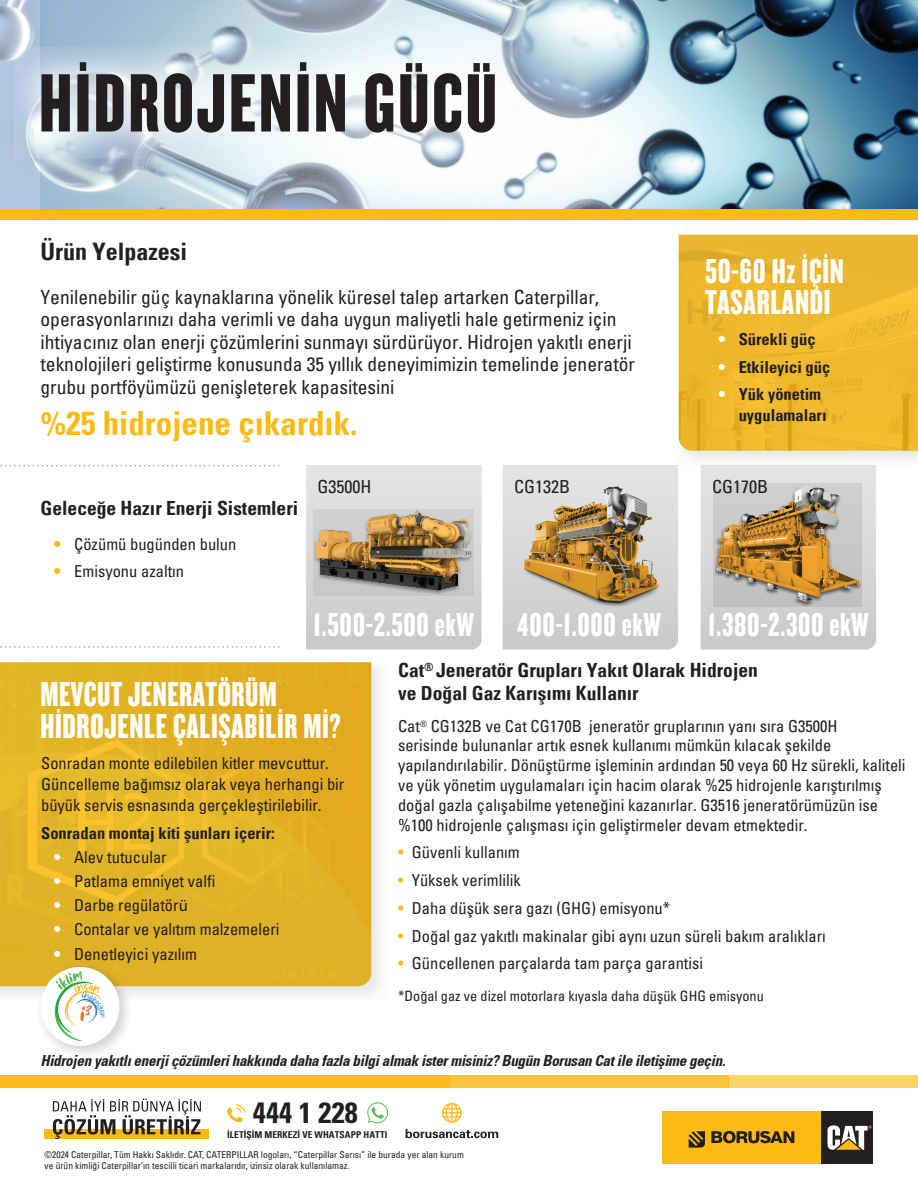
<style>
.page{position:relative;width:918px;height:1188px;background:#fff}
.page>*{position:absolute;margin:0;border:0;box-sizing:border-box;transform-origin:0 0}
.t1{font:85.95px "Knockout 68 Full Featherwt";letter-spacing:.03em;color:#231f20}
.t2{font:36px/31.5px "Knockout 68 Full Featherwt";letter-spacing:.02em;color:#fff}
.t3{font:34.5px "Knockout 68 Full Featherwt";letter-spacing:.02em;color:#fff}
.t4{font:700 condensed 33px "Univers 67";color:#fcba13}
.t5{font:700 condensed 29.1px "Univers 67";letter-spacing:.005em;color:#231f20}
.t6{font:700 condensed 24px "Univers 67";color:#231f20}
.t7{font:condensed 19.5px/22.5px "Univers 57";color:#231f20}
.t8{font:700 condensed 19.5px/23.4px "Univers 67";color:#231f20}
.t9{font:condensed 18px "Univers 57";color:#231f20}
.t10{font:condensed 16.5px/19.8px "Univers 57";color:#231f20}
.t11{font:700 condensed 16.5px/21px "Univers 67";color:#231f20}
.t12{font:italic 700 condensed 15px "Univers";letter-spacing:-.015em;color:#231f20}
.t13{font:condensed 14.25px "Univers 57";color:#231f20}
.t14{font:condensed 9.45px/11.4px "Univers 57";color:#231f20}
.t15{font:700 condensed 9.45px "Univers 67";letter-spacing:.005em;color:#231f20}
.s1{font-family:"Univers 67";font-weight:700;color:#fcba13}
.s2{color:#fff}
.s3{font-family:"Univers 67";font-weight:700;color:#fff}
.s4{font-family:"Myriad Pro";font-stretch:normal}
.s5{color:#fcba13}
</style>
<div class="page">
<div style="left:0;top:661px;width:387px;height:340px;background:linear-gradient(to bottom,#f3f3f3,#f2f2f2)"></div>
<img style="left:0;top:662px;width:371px;height:324px">
<img style="left:0;top:0;width:40px;height:209px">
<img style="left:40px;top:0;width:878px;height:209px">
<div style="left:677px;top:233px;width:241px;height:233px;background:linear-gradient(to right,#f3f3f3,#f0f0f0)"></div>
<img style="left:679px;top:235px;width:239px;height:216px">
<div style="left:0;top:209px;width:918px;height:11px;background:#fcba13"></div>
<svg style="left:15px;top:47px;width:502px;height:112px"></svg>
<svg style="left:306px;top:465px;width:176px;height:185px;background:#d6d6d6"></svg>
<img style="left:306px;top:501px;width:174px;height:102px">
<svg style="left:503px;top:465px;width:175px;height:185px;background:#d3d3d4"></svg>
<img style="left:508px;top:480px;width:168px;height:134px">
<svg style="left:701px;top:465px;width:175px;height:185px;background:#d2d2d3"></svg>
<img style="left:700px;top:479px;width:176px;height:135px">
<svg style="left:0;top:465px;width:280px;height:1px"></svg>
<svg style="left:0;top:646px;width:280px;height:2px"></svg>
<div style="left:0;top:1075px;width:450px;height:12px;background:#fcba13"></div>
<div style="left:450px;top:1075px;width:279px;height:12px;background:#fcc437"></div>
<div style="left:729px;top:1075px;width:189px;height:12px;background:#fdd266"></div>
<div style="left:662px;top:1112px;width:159px;height:52px;background:#fcba13"></div>
<div style="left:821px;top:1112px;width:52px;height:52px;background:#231f20"></div>
<svg style="left:828px;top:1125px;width:44px;height:25px"></svg>
<svg style="left:689px;top:1131px;width:16px;height:17px"></svg>
<svg style="left:711px;top:1131px;width:83px;height:12px"></svg>
<div style="left:45px;top:1130px;width:164px;height:9px;background:#fcba13"></div>
<svg style="left:53px;top:1099px;width:148px;height:40px"></svg>
<svg style="left:367px;top:1102px;width:22px;height:22px"></svg>
<svg style="left:227px;top:1104px;width:19px;height:18px"></svg>
<svg style="left:406px;top:1129px;width:92px;height:9px"></svg>
<svg style="left:442px;top:1103px;width:20px;height:20px"></svg>
<img style="left:31px;top:958px;width:106px;height:96px">
<div style="left:41px;top:967px;width:78px;height:79px;background:#fff;border-radius:50%"></div>
<svg style="left:55px;top:971px;width:50px;height:70px"></svg>
<h1 class="t1" style="left:39px;top:51px;width:460px">HİDROJENİN GÜCÜ</h1>
<h3 class="t6" style="left:40px;top:237px;width:148px">Ürün Yelpazesi</h3>
<p class="t7" style="left:40px;top:285px;width:596px">Yenilenebilir güç kaynaklarına yönelik küresel talep artarken Caterpillar, operasyonlarınızı daha verimli ve daha uygun maliyetli hale getirmeniz için ihtiyacınız olan enerji çözümlerini sunmayı sürdürüyor. Hidrojen yakıtlı enerji teknolojileri geliştirme konusunda 35 yıllık deneyimimizin temelinde jeneratör grubu portföyümüzü genişleterek kapasitesini</p>
<h3 class="t4" style="left:40px;top:403px;width:319px">%25 hidrojene çıkardık.</h3>
<p class="t8" style="left:40px;top:496px;width:259px">Geleceğe Hazır Enerji Sistemleri</p>
<p class="t10" style="left:54px;top:533px;width:184px"><span class="s1">•</span> Çözümü bugünden bulun</p>
<p class="t10" style="left:54px;top:561px;width:132px"><span class="s1">•</span> Emisyonu azaltın</p>
<p class="t9" style="left:318px;top:475px;width:56px">G3500H</p>
<h3 class="t3" style="left:313px;top:603px;width:162px">1.500-2.500 ekW</h3>
<p class="t9" style="left:514px;top:475px;width:58px">CG132B</p>
<h3 class="t3" style="left:517px;top:603px;width:145px">400-1.000 ekW</h3>
<h2 class="t2" style="left:705px;top:254px;width:141px">50-60 Hz İÇİN</h2>
<h2 class="t2" style="left:705px;top:285px;width:127px">TASARLANDI</h2>
<p class="t11" style="left:718px;top:328px;width:99px"><span class="s2">•</span> Sürekli güç</p>
<p class="t11" style="left:718px;top:356px;width:113px"><span class="s2">•</span> Etkileyici güç</p>
<p class="t11" style="left:739px;top:384px;width:89px;text-indent:-20px"><span class="s2">•</span> Yük yönetim uygulamaları</p>
<p class="t9" style="left:712px;top:475px;width:58px">CG170B</p>
<h3 class="t3" style="left:708px;top:603px;width:162px">1.380-2.300 ekW</h3>
<h2 class="t2" style="left:40px;top:678px;width:302px">MEVCUT JENERATÖRÜM<br>HİDROJENLE ÇALIŞABİLİR Mİ?</h2>
<p class="t10" style="left:41px;top:752px;width:305px;line-height:21px">Sonradan monte edilebilen kitler mevcuttur.<br>Güncelleme bağımsız olarak veya herhangi bir büyük servis esnasında gerçekleştirilebilir.</p>
<p class="t11" style="left:41px;top:822px;width:235px">Sonradan montaj kiti şunları içerir:</p>
<p class="t10" style="left:54px;top:846px;width:114px"><span class="s3">•</span> Alev tutucular</p>
<p class="t10" style="left:54px;top:871px;width:163px"><span class="s3">•</span> Patlama emniyet valfi</p>
<p class="t10" style="left:54px;top:895px;width:135px"><span class="s3">•</span> Darbe regülatör<span class="s4">ü</span></p>
<p class="t10" style="left:54px;top:919px;width:227px"><span class="s3">•</span> Contalar ve yalıtım malzemeleri</p>
<p class="t10" style="left:54px;top:943px;width:145px"><span class="s3">•</span> Denetleyici yazılım</p>
<p class="t8" style="left:398px;top:658px;width:361px">Cat<sup>®</sup> Jeneratör Grupları Yakıt Olarak Hidrojen ve Doğal Gaz Karışımı Kullanır</p>
<p class="t10" style="left:398px;top:715px;width:509px">Cat<sup>®</sup> CG132B ve Cat CG170B jeneratör gruplarının yanı sıra G3500H<br>serisinde bulunanlar artık esnek kullanımı mümkün kılacak şekilde yapılandırılabilir. Dönüştürme işleminin ardından 50 veya 60 Hz sürekli, kaliteli ve yük yönetim uygulamaları için hacim olarak %25 hidrojenle karıştırılmış doğal gazla çalışabilme yeteneğini kazanırlar. G3516 jeneratörümüzün ise %100 hidrojenle çalışması için geliştirmeler devam etmektedir.</p>
<p class="t10" style="left:398px;top:842px;width:123px"><span class="s5">•</span> Güvenli kullanım</p>
<p class="t10" style="left:398px;top:870px;width:124px"><span class="s5">•</span> Yüksek verimlilik</p>
<p class="t10" style="left:398px;top:898px;width:273px"><span class="s5">•</span> Daha düşük sera gazı (GHG) emisyonu*</p>
<p class="t10" style="left:398px;top:926px;width:429px"><span class="s5">•</span> Doğal gaz yakıtlı makinalar gibi aynı uzun süreli bakım aralıkları</p>
<p class="t10" style="left:398px;top:953px;width:306px"><span class="s5">•</span> Güncellenen parçalarda tam parça garantisi</p>
<p class="t13" style="left:398px;top:987px;width:367px">*Doğal gaz ve dizel motorlara kıyasla daha düşük GHG emisyonu</p>
<p class="t12" style="left:40px;top:1052px;width:686px">Hidrojen yakıtlı enerji çözümleri hakkında daha fazla bilgi almak ister misiniz? Bugün Borusan Cat ile iletişime geçin.</p>
<h3 class="t5" style="left:253px;top:1095px;width:106px">444 1 228</h3>
<p class="t14" style="left:45px;top:1148px;width:421px">©2024 Caterpillar, Tüm Hakkı Saklıdır. CAT, CATERPILLAR logoları, “Caterpillar Sarısı” ile burada yer alan kurum ve ürün kimliği Caterpillar’ın tescilli ticari markalarıdır, izinsiz olarak kullanılamaz.</p>
<p class="t15" style="left:227px;top:1129px;width:162px">İLETİŞİM MERKEZİ VE WHATSAPP HATTI</p>
</div>
